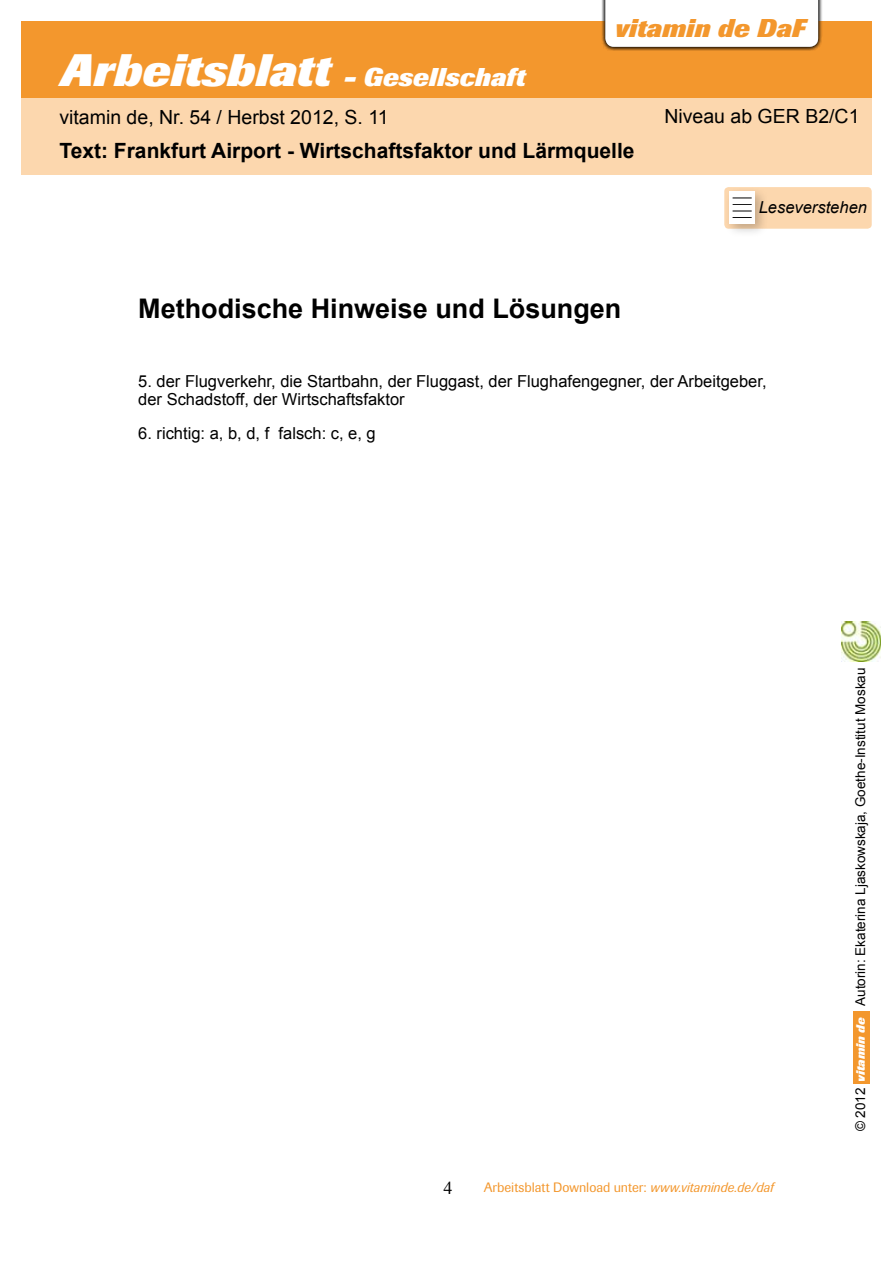
<style>
.page{position:relative;width:893px;height:1263px;background:#fff}
.page>*{position:absolute;margin:0;border:0;box-sizing:border-box;transform-origin:0 0}
.t1{font:italic 800 45px "Imago";letter-spacing:.005em;color:#fff}
.t2{font:700 27px "Arial";color:#000}
.t3{font:italic 800 25.5px "Imago";letter-spacing:.005em;color:#fff}
.t4{font:italic 800 25.5px "Imago";letter-spacing:.005em;color:#f3972d}
.t5{font:700 21px "Arial";color:#000}
.t6{font:19.5px "Arial";color:#000}
.t7{font:18px "Times New Roman";color:#000}
.t8{font:16.5px/17.2px "Arial";color:#000}
.t9{font:italic 16.5px "Arial";color:#000}
.t10{font:13.5px "Arial";color:#000}
.t11{font:13.5px "Imago";color:#f3972d}
.t12{font:italic 800 12px "Imago";color:#fff}
.s1{font-style:italic}
</style>
<div class="page">
<div style="left:21px;top:98px;width:851px;height:76px;background:#fcd7ae"></div>
<div style="left:21px;top:21px;width:851px;height:77px;background:#f3972d"></div>
<div style="left:601px;top:0;width:222px;height:51px;background:#000;opacity:.7"></div>
<div style="left:605px;top:0;width:213px;height:47px;background:#fff"></div>
<div style="left:724px;top:187px;width:148px;height:42px;background:#fcd7ae;border-radius:4px"></div>
<div style="left:724px;top:186px;width:44px;height:51px;background:#000;opacity:.22"></div>
<div style="left:729px;top:192px;width:26px;height:32px;background:#fff"></div>
<svg style="left:733px;top:211px;width:19px;height:7px"></svg>
<svg style="left:733px;top:198px;width:19px;height:7px"></svg>
<div style="left:853px;top:1012px;width:16px;height:72px;background:#f3972d"></div>
<img style="left:842px;top:622px;width:39px;height:39px">
<h1 class="t1" style="left:60px;top:45px;width:272px">Arbeitsblatt</h1>
<h3 class="t3" style="left:344px;top:63px;width:183px">- Gesellschaft</h3>
<h3 class="t3" style="left:363px;top:63px;width:184px">Thema Schule</h3>
<h3 class="t4" style="left:615px;top:13px;width:192px">vitamin de DaF</h3>
<p class="t6" style="left:59px;top:104px;width:331px">vitamin de, Nr. 54 / Herbst 2012, S. 11</p>
<p class="t6" style="left:664px;top:104px;width:197px">Niveau ab GER B2/C1</p>
<p class="t5" style="left:60px;top:137px;width:577px">Text: Frankfurt Airport - Wirtschaftsfaktor und Lärmquelle</p>
<h2 class="t2" style="left:138px;top:290px;width:485px">Methodische Hinweise und Lösungen</h2>
<p class="t9" style="left:759px;top:197px;width:110px">Leseverstehen</p>
<p class="t8" style="left:138px;top:373px;width:630px">5. der Flugverkehr, die Startbahn, der Fluggast, der Flughafengegner, der Arbeitgeber, der Schadstoff, der Wirtschaftsfaktor</p>
<p class="t8" style="left:138px;top:425px;width:239px">6. richtig: a, b, d, f falsch: c, e, g</p>
<p class="t7" style="left:444px;top:1175px;width:10px">4</p>
<p class="t11" style="left:484px;top:1180px;width:291px">Arbeitsblatt Download unter: <span class="s1">www.vitaminde.de/daf</span></p>
<p class="t10" style="left:852px;top:1006px;width:340px;rotate:-90deg">Autorin: Ekaterina Ljaskowskaja, Goethe-Institut Moskau</p>
<p class="t12" style="left:854px;top:1082px;width:66px;rotate:-90deg">vitamin de</p>
<p class="t10" style="left:852px;top:1131px;width:45px;rotate:-90deg">© 2012</p>
</div>
